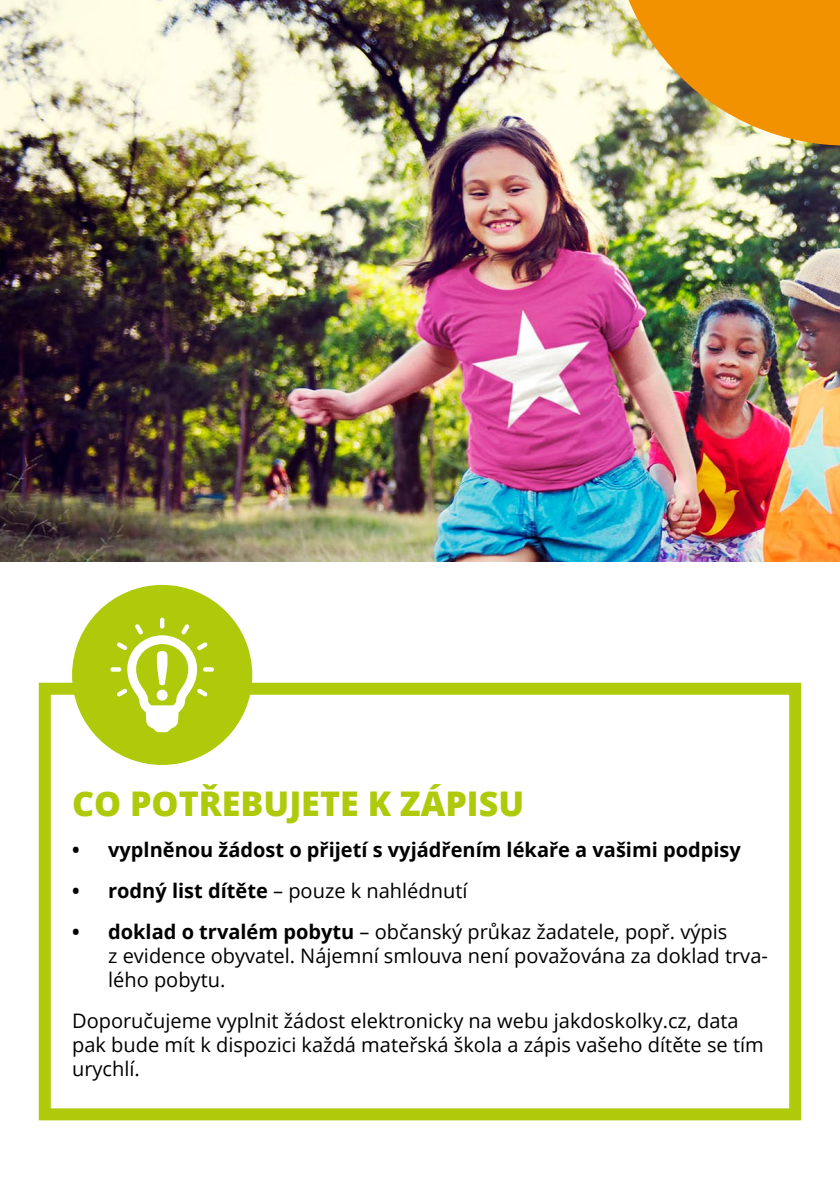
<style>
.page{position:relative;width:840px;height:1191px;background:#fff}
.page>*{position:absolute;margin:0;border:0;box-sizing:border-box;transform-origin:0 0}
.t1{font:800 34px "Open Sans";color:#afca0b}
.t2{font:20px/24px "Open Sans";color:#000}
.t3{font:700 20px "Open Sans";color:#000}
.s1{font-weight:700}
</style>
<div class="page">
<div style="left:39px;top:682px;width:761px;height:438px;border:12px solid #afca0b"></div>
<img style="left:0;top:0;width:839px;height:561px">
<div style="left:72px;top:585px;width:180px;height:180px;background:#afca0b;border-radius:50%"></div>
<svg style="left:160px;top:617px;width:4px;height:11px"></svg>
<svg style="left:110px;top:667px;width:11px;height:4px"></svg>
<svg style="left:203px;top:667px;width:11px;height:4px"></svg>
<svg style="left:117px;top:624px;width:90px;height:108px"></svg>
<div style="left:156px;top:689px;width:12px;height:11px;background:#fff;border-radius:50%"></div>
<img style="left:609px;top:0;width:230px;height:146px">
<h1 class="t1" style="left:72px;top:778px;width:453px">CO POTŘEBUJETE K ZÁPISU</h1>
<p class="t3" style="left:72px;top:836px;width:670px">• vyplněnou žádost o přijetí s vyjádřením lékaře a vašimi podpisy</p>
<p class="t2" style="left:72px;top:878px;width:397px"><span class="s1">• rodný list dítěte</span> – pouze k nahlédnutí</p>
<p class="t2" style="left:108px;top:919px;width:661px;text-indent:-36px"><span class="s1">• doklad o trvalém pobytu</span> – občanský průkaz žadatele, popř. výpis<br>z evidence obyvatel. Nájemní smlouva není považována za doklad trva&shy;lého pobytu.</p>
<p class="t2" style="left:72px;top:1008px;width:692px">Doporučujeme vyplnit žádost elektronicky na webu jakdoskolky.cz, data pak bude mít k dispozici každá mateřská škola a zápis vašeho dítěte se tím urychlí.</p>
</div>
